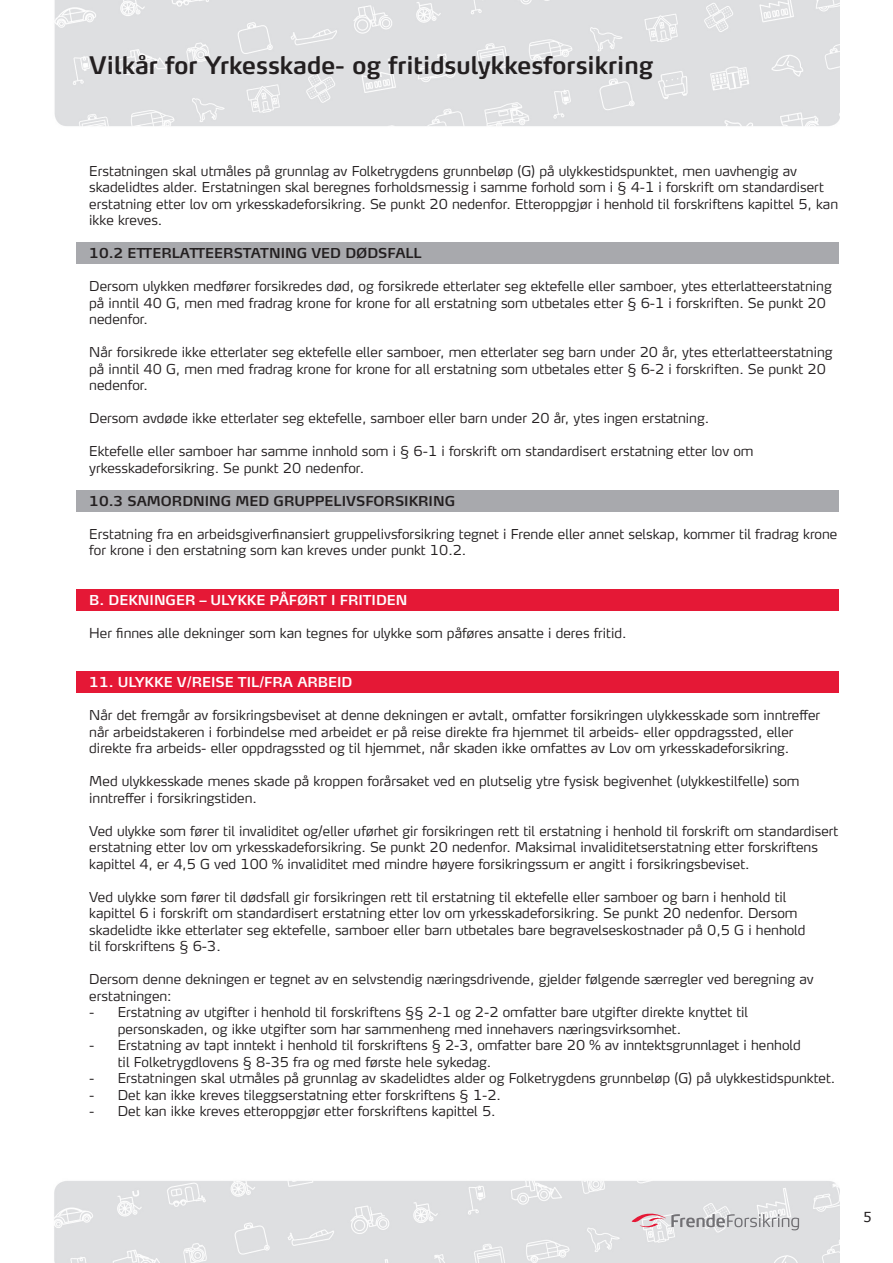
<style>
.page{position:relative;width:893px;height:1263px;background:#fff}
.page>*{position:absolute;margin:0;border:0;box-sizing:border-box;transform-origin:0 0}
.t1{font:600 24px "Max TF";color:#231f20}
.t2{font:300 13.5px/16.5px "Max TF";color:#231f20}
.t3{font:600 13.5px "Max TF";color:#231f20}
.t4{font:600 13.5px "Max TF";color:#fff}
.t5{font:13.5px "Verdana";color:#231f20}
</style>
<div class="page">
<img style="left:54px;top:1181px;width:786px;height:82px">
<svg style="left:632px;top:1213px;width:167px;height:17px;background:#ccc5c8"></svg>
<img style="left:54px;top:0;width:786px;height:126px">
<div style="left:77px;top:490px;width:762px;height:21px;background:#a8a9ad"></div>
<div style="left:77px;top:243px;width:762px;height:21px;background:#a8a9ad"></div>
<div style="left:77px;top:589px;width:762px;height:21px;background:#e51836"></div>
<div style="left:77px;top:672px;width:762px;height:21px;background:#e51836"></div>
<h1 class="t1" style="left:89px;top:50px;width:565px">Vilkår for Yrkesskade- og fritidsulykkesforsikring</h1>
<p class="t2" style="left:89px;top:162px;width:750px">Erstatningen skal utmåles på grunnlag av Folketrygdens grunnbeløp (G) på ulykkestidspunktet, men uavhengig av skadelidtes alder. Erstatningen skal beregnes forholdsmessig i samme forhold som i § 4-1 i forskrift om standardisert erstatning etter lov om yrkesskadeforsikring. Se punkt 20 nedenfor. Etteroppgjør i henhold til forskriftens kapittel 5, kan ikke kreves.</p>
<p class="t3" style="left:89px;top:245px;width:334px">10.2 ETTERLATTEERSTATNING VED DØDSFALL</p>
<p class="t2" style="left:89px;top:278px;width:744px">Dersom ulykken medfører forsikredes død, og forsikrede etterlater seg ektefelle eller samboer, ytes etterlatteerstatning på inntil 40 G, men med fradrag krone for krone for all erstatning som utbetales etter § 6-1 i forskriften. Se punkt 20 nedenfor.</p>
<p class="t2" style="left:89px;top:344px;width:745px">Når forsikrede ikke etterlater seg ektefelle eller samboer, men etterlater seg barn under 20 år, ytes etterlatteerstatning på inntil 40 G, men med fradrag krone for krone for all erstatning som utbetales etter § 6-2 i forskriften. Se punkt 20 nedenfor.</p>
<p class="t2" style="left:89px;top:410px;width:621px">Dersom avdøde ikke etterlater seg ektefelle, samboer eller barn under 20 år, ytes ingen erstatning.</p>
<p class="t2" style="left:89px;top:443px;width:666px">Ektefelle eller samboer har samme innhold som i § 6-1 i forskrift om standardisert erstatning etter lov om yrkesskadeforsikring. Se punkt 20 nedenfor.</p>
<p class="t3" style="left:89px;top:492px;width:367px">10.3 SAMORDNING MED GRUPPELIVSFORSIKRING</p>
<p class="t2" style="left:89px;top:525px;width:750px">Erstatning fra en arbeidsgiverfinansiert gruppelivsforsikring tegnet i Frende eller annet selskap, kommer til fradrag krone for krone i den erstatning som kan kreves under punkt 10.2.</p>
<p class="t4" style="left:89px;top:591px;width:320px">B. DEKNINGER – ULYKKE PÅFØRT I FRITIDEN</p>
<p class="t2" style="left:89px;top:624px;width:539px">Her finnes alle dekninger som kan tegnes for ulykke som påføres ansatte i deres fritid.</p>
<p class="t4" style="left:89px;top:674px;width:265px">11. ULYKKE V/REISE TIL/FRA ARBEID</p>
<p class="t2" style="left:89px;top:707px;width:732px">Når det fremgår av forsikringsbeviset at denne dekningen er avtalt, omfatter forsikringen ulykkesskade som inntreffer når arbeidstakeren i forbindelse med arbeidet er på reise direkte fra hjemmet til arbeids- eller oppdragssted, eller direkte fra arbeids- eller oppdragssted og til hjemmet, når skaden ikke omfattes av Lov om yrkesskadeforsikring.</p>
<p class="t2" style="left:89px;top:773px;width:712px">Med ulykkesskade menes skade på kroppen forårsaket ved en plutselig ytre fysisk begivenhet (ulykkestilfelle) som inntreffer i forsikringstiden.</p>
<p class="t2" style="left:89px;top:822px;width:751px">Ved ulykke som fører til invaliditet og/eller uførhet gir forsikringen rett til erstatning i henhold til forskrift om standardisert erstatning etter lov om yrkesskadeforsikring. Se punkt 20 nedenfor. Maksimal invaliditetserstatning etter forskriftens kapittel 4, er 4,5 G ved 100 % invaliditet med mindre høyere forsikringssum er angitt i forsikringsbeviset.</p>
<p class="t2" style="left:89px;top:888px;width:718px">Ved ulykke som fører til dødsfall gir forsikringen rett til erstatning til ektefelle eller samboer og barn i henhold til kapittel 6 i forskrift om standardisert erstatning etter lov om yrkesskadeforsikring. Se punkt 20 nedenfor. Dersom skadelidte ikke etterlater seg ektefelle, samboer eller barn utbetales bare begravelseskostnader på 0,5 G i henhold til forskriftens § 6-3.</p>
<p class="t2" style="left:89px;top:971px;width:726px">Dersom denne dekningen er tegnet av en selvstendig næringsdrivende, gjelder følgende særregler ved beregning av erstatningen:</p>
<p class="t2" style="left:118px;top:1004px;width:632px;text-indent:-28px">- Erstatning av utgifter i henhold til forskriftens §§ 2-1 og 2-2 omfatter bare utgifter direkte knyttet til personskaden, og ikke utgifter som har sammenheng med innehavers næringsvirksomhet.</p>
<p class="t2" style="left:118px;top:1037px;width:684px;text-indent:-28px">- Erstatning av tapt inntekt i henhold til forskriftens § 2-3, omfatter bare 20 % av inntektsgrunnlaget i henhold til Folketrygdlovens § 8-35 fra og med første hele sykedag.</p>
<p class="t2" style="left:89px;top:1070px;width:747px">- Erstatningen skal utmåles på grunnlag av skadelidtes alder og Folketrygdens grunnbeløp (G) på ulykkestidspunktet.</p>
<p class="t2" style="left:89px;top:1086px;width:413px">- Det kan ikke kreves tileggserstatning etter forskriftens § 1-2.</p>
<p class="t2" style="left:89px;top:1103px;width:408px">- Det kan ikke kreves etteroppgjør etter forskriftens kapittel 5.</p>
<p class="t5" style="left:863px;top:1208px;width:10px">5</p>
</div>
